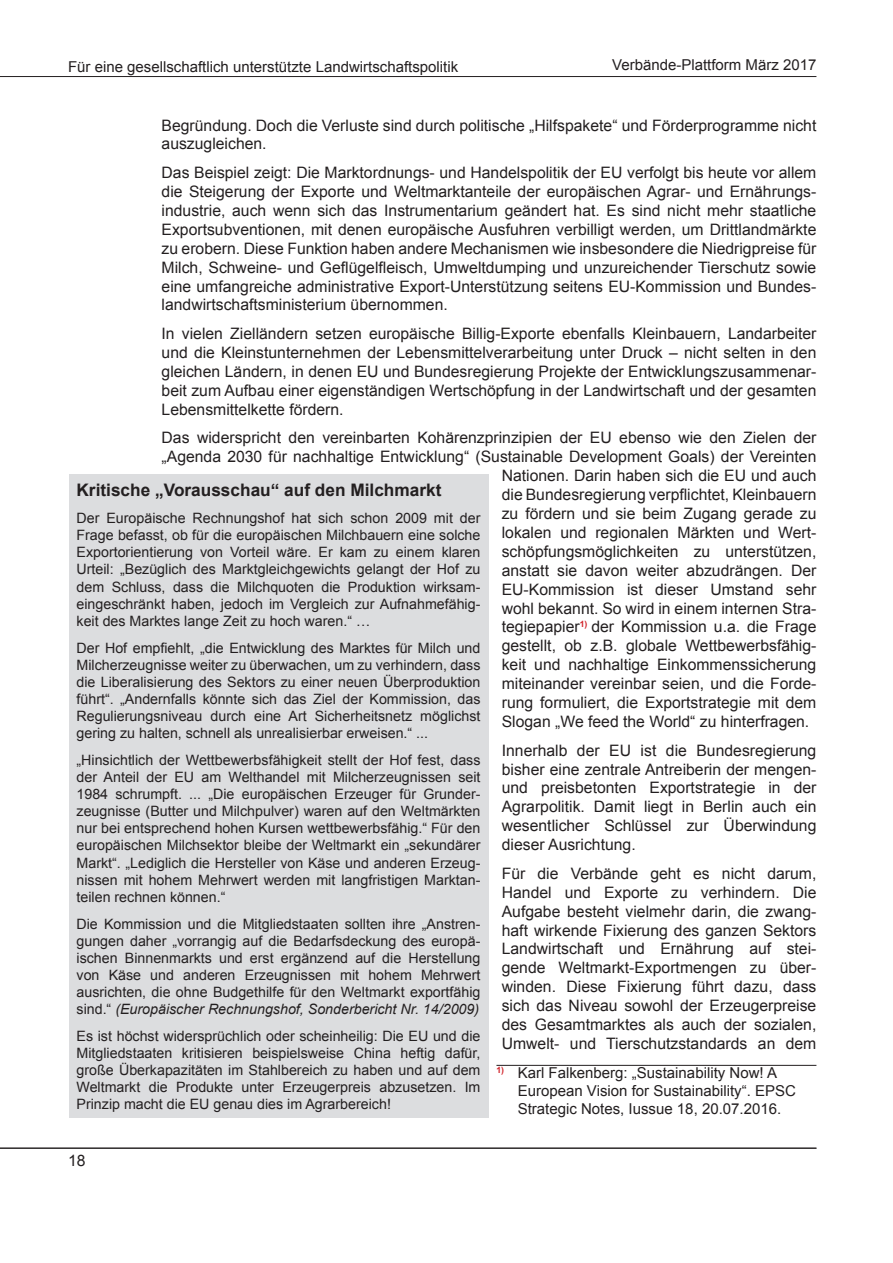
<style>
.page{position:relative;width:893px;height:1263px;background:#fff}
.page>*{position:absolute;margin:0;border:0;box-sizing:border-box;transform-origin:0 0}
.t1{font:700 17.25px "Arial";color:#231f20}
.t2{font:15.75px/18.9px "Arial";color:#231f20;text-align:justify}
.t3{font:15px/18px "Arial";color:#231f20}
.t4{font:14.25px/17.1px "Arial";color:#231f20;text-align:justify}
.s1{font-style:italic}
</style>
<div class="page">
<hr style="left:0;top:76px;width:816px;height:1px;background:#231f20">
<div style="left:69px;top:474px;width:419px;height:643px;background:#dcdddf"></div>
<hr style="left:496px;top:1065px;width:320px;height:1px;background:#231f20">
<hr style="left:0;top:1148px;width:816px;height:1px;background:#231f20">
<p class="t3" style="left:68px;top:58px;width:392px">Für eine gesellschaftlich unterstützte Landwirtschaftspolitik</p>
<p class="t3" style="left:612px;top:56px;width:206px">Verbände-Plattform März 2017</p>
<p class="t2" style="left:162px;top:116px;width:656px">Begründung. Doch die Verluste sind durch politische „Hilfspakete“ und Förderprogramme nicht auszugleichen.</p>
<p class="t2" style="left:162px;top:163px;width:656px">Das Beispiel zeigt: Die Marktordnungs- und Handelspolitik der EU verfolgt bis heute vor allem die Steigerung der Exporte und Weltmarktanteile der europäischen Agrar- und Ernährungs&shy;industrie, auch wenn sich das Instrumentarium geändert hat. Es sind nicht mehr staatliche Exportsubventionen, mit denen europäische Ausfuhren verbilligt werden, um Drittlandmärkte zu erobern. Diese Funktion haben andere Mechanismen wie insbesondere die Niedrigpreise für Milch, Schweine- und Geflügelfleisch, Umweltdumping und unzureichender Tierschutz sowie eine umfangreiche administrative Export-Unterstützung seitens EU-Kommission und Bundes&shy;landwirtschaftsministerium übernommen.</p>
<p class="t2" style="left:162px;top:324px;width:656px">In vielen Zielländern setzen europäische Billig-Exporte ebenfalls Kleinbauern, Landarbeiter und die Kleinstunternehmen der Lebensmittelverarbeitung unter Druck – nicht selten in den gleichen Ländern, in denen EU und Bundesregierung Projekte der Entwicklungszusammenar&shy;beit zum Aufbau einer eigenständigen Wertschöpfung in der Landwirtschaft und der gesamten Lebensmittelkette fördern.</p>
<p class="t2" style="left:162px;top:429px;width:656px">Das widerspricht den vereinbarten Kohärenzprinzipien der EU ebenso wie den Zielen der</p>
<p class="t2" style="left:162px;top:447px;width:656px">„Agenda 2030 für nachhaltige Entwicklung“ (Sustainable Development Goals) der Vereinten</p>
<p class="t2" style="left:502px;top:466px;width:316px">Nationen. Darin haben sich die EU und auch</p>
<p class="t2" style="left:502px;top:485px;width:316px">die Bundesregierung verpflichtet, Kleinbauern</p>
<p class="t2" style="left:502px;top:504px;width:316px">zu fördern und sie beim Zugang gerade zu</p>
<p class="t2" style="left:502px;top:523px;width:316px">lokalen und regionalen Märkten und Wert-</p>
<p class="t2" style="left:502px;top:542px;width:316px">schöpfungsmöglichkeiten zu unterstützen,</p>
<p class="t2" style="left:502px;top:561px;width:316px">anstatt sie davon weiter abzudrängen. Der</p>
<p class="t2" style="left:502px;top:580px;width:316px">EU-Kommission ist dieser Umstand sehr</p>
<p class="t2" style="left:502px;top:599px;width:316px">wohl bekannt. So wird in einem internen Stra-</p>
<p class="t2" style="left:502px;top:618px;width:316px">tegiepapier<sup>1)</sup> der Kommission u.a. die Frage</p>
<p class="t2" style="left:502px;top:636px;width:316px">gestellt, ob z.B. globale Wettbewerbsfähig-</p>
<p class="t2" style="left:502px;top:655px;width:316px">keit und nachhaltige Einkommenssicherung</p>
<p class="t2" style="left:502px;top:674px;width:316px">miteinander vereinbar seien, und die Forde-</p>
<p class="t2" style="left:502px;top:693px;width:316px">rung formuliert, die Exportstrategie mit dem</p>
<p class="t2" style="left:502px;top:712px;width:309px">Slogan „We feed the World“ zu hinterfragen.</p>
<p class="t2" style="left:502px;top:741px;width:316px">Innerhalb der EU ist die Bundesregierung bisher eine zentrale Antreiberin der mengen&shy;und preisbetonten Exportstrategie in der Agrarpolitik. Damit liegt in Berlin auch ein wesentlicher Schlüssel zur Überwindung dieser Ausrichtung.</p>
<p class="t2" style="left:502px;top:864px;width:316px">Für die Verbände geht es nicht darum, Handel und Exporte zu verhindern. Die Aufgabe besteht vielmehr darin, die zwang&shy;haft wirkende Fixierung des ganzen Sektors Landwirtschaft und Ernährung auf stei&shy;gende Weltmarkt-Exportmengen zu über&shy;winden. Diese Fixierung führt dazu, dass sich das Niveau sowohl der Erzeugerpreise des Gesamtmarktes als auch der sozialen, Umwelt- und Tierschutzstandards an dem</p>
<p class="t1" style="left:77px;top:479px;width:366px">Kritische „Vorausschau“ auf den Milchmarkt</p>
<p class="t4" style="left:77px;top:510px;width:405px">Der Europäische Rechnungshof hat sich schon 2009 mit der Frage befasst, ob für die europäischen Milchbauern eine solche Exportorientierung von Vorteil wäre. Er kam zu einem klaren Urteil: „Bezüglich des Marktgleichgewichts gelangt der Hof zu dem Schluss, dass die Milchquoten die Produktion wirksam&shy;eingeschränkt haben, jedoch im Vergleich zur Aufnahmefähig&shy;keit des Marktes lange Zeit zu hoch waren.“ …</p>
<p class="t4" style="left:77px;top:639px;width:405px">Der Hof empfiehlt, „die Entwicklung des Marktes für Milch und Milcherzeugnisse weiter zu überwachen, um zu verhindern, dass die Liberalisierung des Sektors zu einer neuen Überproduktion führt“. „Andernfalls könnte sich das Ziel der Kommission, das Regulierungsniveau durch eine Art Sicherheitsnetz möglichst gering zu halten, schnell als unrealisierbar erweisen.“ ...</p>
<p class="t4" style="left:77px;top:751px;width:405px">„Hinsichtlich der Wettbewerbsfähigkeit stellt der Hof fest, dass der Anteil der EU am Welthandel mit Milcherzeugnissen seit 1984 schrumpft. ... „Die europäischen Erzeuger für Grunder&shy;zeugnisse (Butter und Milchpulver) waren auf den Weltmärkten nur bei entsprechend hohen Kursen wettbewerbsfähig.“ Für den europäischen Milchsektor bleibe der Weltmarkt ein „sekundärer Markt“. „Lediglich die Hersteller von Käse und anderen Erzeug&shy;nissen mit hohem Mehrwert werden mit langfristigen Marktan&shy;teilen rechnen können.“</p>
<p class="t4" style="left:77px;top:915px;width:405px">Die Kommission und die Mitgliedstaaten sollten ihre „Anstren&shy;gungen daher „vorrangig auf die Bedarfsdeckung des europä&shy;ischen Binnenmarkts und erst ergänzend auf die Herstellung von Käse und anderen Erzeugnissen mit hohem Mehrwert ausrichten, die ohne Budgethilfe für den Weltmarkt exportfähig sind.“ <span class="s1">(Europäischer Rechnungshof, Sonderbericht Nr. 14/2009)</span></p>
<p class="t4" style="left:77px;top:1028px;width:405px">Es ist höchst widersprüchlich oder scheinheilig: Die EU und die Mitgliedstaaten kritisieren beispielsweise China heftig dafür, große Überkapazitäten im Stahlbereich zu haben und auf dem Weltmarkt die Produkte unter Erzeugerpreis abzusetzen. Im Prinzip macht die EU genau dies im Agrarbereich!</p>
<p class="t3" style="left:518px;top:1064px;width:280px;text-indent:-21px"><sup>1)</sup> Karl Falkenberg: „Sustainability Now! A<br>European Vision for Sustainability“. EPSC<br>Strategic Notes, Iussue 18, 20.07.2016.</p>
<p class="t2" style="left:68px;top:1151px;width:19px">18</p>
</div>
